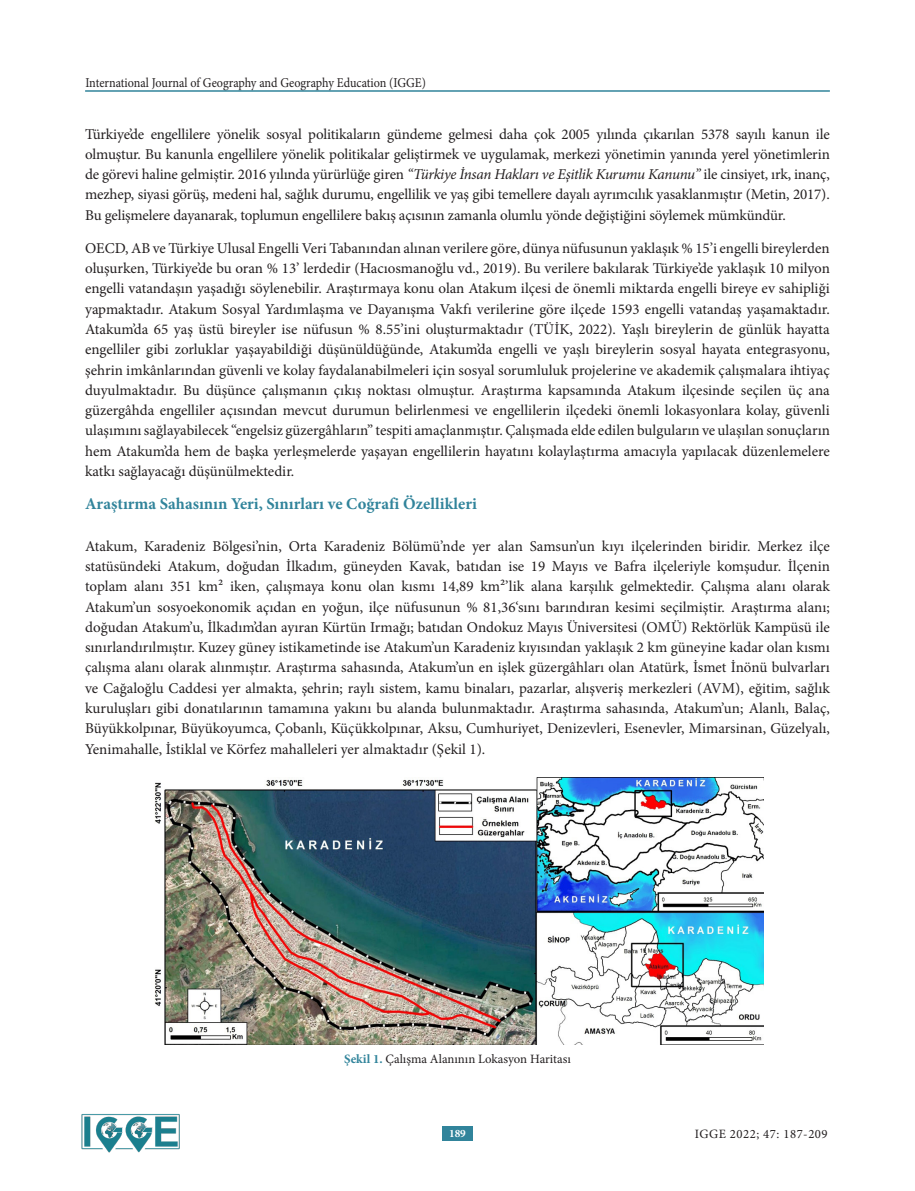
<style>
.page{position:relative;width:915px;height:1191px;background:#fff}
.page>*{position:absolute;margin:0;border:0;box-sizing:border-box;transform-origin:0 0}
.t1{font:700 16.5px "Minion Pro";color:#31849b}
.MNormal-TR{font:15px/20.2px "Minion Pro";letter-spacing:-.005em;color:#231f20;text-align:justify}
.t2{font:13.5px "Minion Pro";color:#231f20;scale:.9 1}
.PictH{font:12.75px "Minion Pro";color:#231f20}
.PictH-2{font:12.75px "Minion Pro";letter-spacing:.04em;color:#231f20}
.t3{font:700 11.25px "Minion Pro";color:#fff}
.s1{font-style:italic}
.s2{font-weight:700;color:#31849b}
</style>
<div class="page">
<hr style="left:85px;top:90px;width:744px;height:2px;background:#31849b">
<img style="left:81px;top:1114px;width:99px;height:39px">
<div style="left:442px;top:1126px;width:30px;height:14px;background:#31849b"></div>
<img style="left:155px;top:777px;width:608px;height:267px">
<p class="t2" style="left:85px;top:74px;width:380px">International Journal of Geography and Geography Education (IGGE)</p>
<p class="MNormal-TR" style="left:85px;top:124px;width:746px">Türkiye’de engellilere yönelik sosyal politikaların gündeme gelmesi daha çok 2005 yılında çıkarılan 5378 sayılı kanun ile olmuştur. Bu kanunla engellilere yönelik politikalar geliştirmek ve uygulamak, merkezi yönetimin yanında yerel yönetimlerin de görevi haline gelmiştir. 2016 yılında yürürlüğe giren <span class="s1">“Türkiye İnsan Hakları ve Eşitlik Kurumu Kanunu”</span> ile cinsiyet, ırk, inanç, mezhep, siyasi görüş, medeni hal, sağlık durumu, engellilik ve yaş gibi temellere dayalı ayrımcılık yasaklanmıştır (Metin, 2017).<br>Bu gelişmelere dayanarak, toplumun engellilere bakış açısının zamanla olumlu yönde değiştiğini söylemek mümkündür.</p>
<p class="MNormal-TR" style="left:85px;top:238px;width:746px">OECD, AB ve Türkiye Ulusal Engelli Veri Tabanından alınan verilere göre, dünya nüfusunun yaklaşık % 15’i engelli bireylerden oluşurken, Türkiye’de bu oran % 13’ lerdedir (Hacıosmanoğlu vd., 2019). Bu verilere bakılarak Türkiye’de yaklaşık 10 milyon engelli vatandaşın yaşadığı söylenebilir. Araştırmaya konu olan Atakum ilçesi de önemli miktarda engelli bireye ev sahipliği yapmaktadır. Atakum Sosyal Yardımlaşma ve Dayanışma Vakfı verilerine göre ilçede 1593 engelli vatandaş yaşamaktadır.<br>Atakum’da 65 yaş üstü bireyler ise nüfusun % 8.55’ini oluşturmaktadır (TÜİK, 2022). Yaşlı bireylerin de günlük hayatta engelliler gibi zorluklar yaşayabildiği düşünüldüğünde, Atakum’da engelli ve yaşlı bireylerin sosyal hayata entegrasyonu, şehrin imkânlarından güvenli ve kolay faydalanabilmeleri için sosyal sorumluluk projelerine ve akademik çalışmalara ihtiyaç duyulmaktadır. Bu düşünce çalışmanın çıkış noktası olmuştur. Araştırma kapsamında Atakum ilçesinde seçilen üç ana güzergâhda engelliler açısından mevcut durumun belirlenmesi ve engellilerin ilçedeki önemli lokasyonlara kolay, güvenli ulaşımını sağlayabilecek “engelsiz güzergâhların” tespiti amaçlanmıştır. Çalışmada elde edilen bulguların ve ulaşılan sonuçların hem Atakum’da hem de başka yerleşmelerde yaşayan engellilerin hayatını kolaylaştırma amacıyla yapılacak düzenlemelere katkı sağlayacağı düşünülmektedir.</p>
<p class="t1" style="left:85px;top:492px;width:393px">Araştırma Sahasının Yeri, Sınırları ve Coğrafi Özellikleri</p>
<p class="MNormal-TR" style="left:85px;top:536px;width:746px">Atakum, Karadeniz Bölgesi’nin, Orta Karadeniz Bölümü’nde yer alan Samsun’un kıyı ilçelerinden biridir. Merkez ilçe statüsündeki Atakum, doğudan İlkadım, güneyden Kavak, batıdan ise 19 Mayıs ve Bafra ilçeleriyle komşudur. İlçenin toplam alanı 351 km² iken, çalışmaya konu olan kısmı 14,89 km²’lik alana karşılık gelmektedir. Çalışma alanı olarak Atakum’un sosyoekonomik açıdan en yoğun, ilçe nüfusunun % 81,36‘sını barındıran kesimi seçilmiştir. Araştırma alanı; doğudan Atakum’u, İlkadım’dan ayıran Kürtün Irmağı; batıdan Ondokuz Mayıs Üniversitesi (OMÜ) Rektörlük Kampüsü ile sınırlandırılmıştır. Kuzey güney istikametinde ise Atakum’un Karadeniz kıyısından yaklaşık 2 km güneyine kadar olan kısmı çalışma alanı olarak alınmıştır. Araştırma sahasında, Atakum’un en işlek güzergâhları olan Atatürk, İsmet İnönü bulvarları ve Cağaloğlu Caddesi yer almakta, şehrin; raylı sistem, kamu binaları, pazarlar, alışveriş merkezleri (AVM), eğitim, sağlık kuruluşları gibi donatılarının tamamına yakını bu alanda bulunmaktadır. Araştırma sahasında, Atakum’un; Alanlı, Balaç, Büyükkolpınar, Büyükoyumca, Çobanlı, Küçükkolpınar, Aksu, Cumhuriyet, Denizevleri, Esenevler, Mimarsinan, Güzelyalı, Yenimahalle, İstiklal ve Körfez mahalleleri yer almaktadır (Şekil 1).</p>
<p class="PictH" style="left:344px;top:1050px;width:228px"><span class="s2">Şekil 1.</span> Çalışma Alanının Lokasyon Haritası</p>
<p class="t3" style="left:449px;top:1125px;width:18px">189</p>
<p class="PictH-2" style="left:694px;top:1125px;width:134px">IGGE 2022; 47: 187-209</p>
</div>
